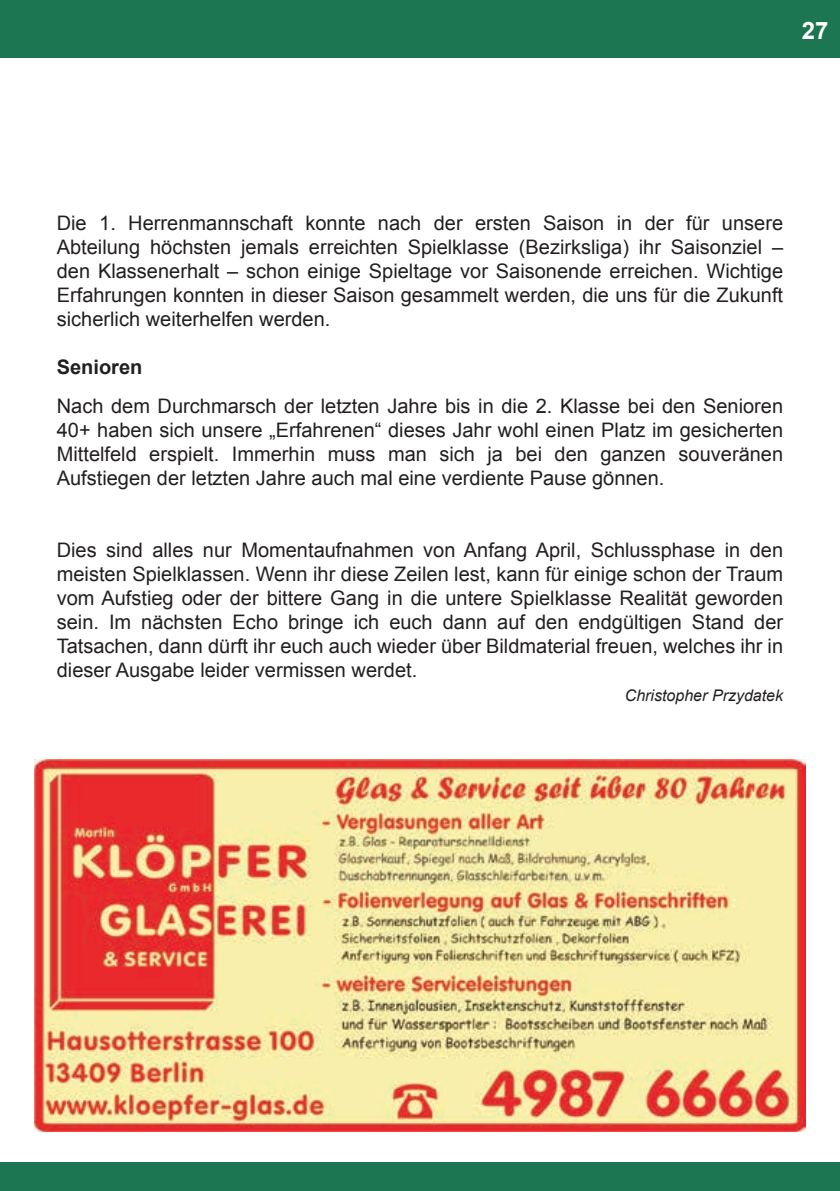
<style>
.page{position:relative;width:840px;height:1191px;background:#fff}
.page>*{position:absolute;margin:0;border:0;box-sizing:border-box;transform-origin:0 0}
.t1{font:700 24px "Arial";color:#fff}
.t2{font:20px/24px "Arial";color:#231f20;text-align:justify}
.t3{font:700 20px "Arial";color:#231f20}
.t4{font:italic 16px "Arial";color:#231f20}
</style>
<div class="page">
<div style="left:0;top:0;width:839px;height:57px;background:#1b7651"></div>
<img style="left:35px;top:760px;width:769px;height:371px">
<div style="left:0;top:1162px;width:839px;height:29px;background:#1b7651"></div>
<p class="t1" style="left:801px;top:13px;width:28px">27</p>
<p class="t2" style="left:57px;top:211px;width:727px">Die 1. Herrenmannschaft konnte nach der ersten Saison in der für unsere Abteilung höchsten jemals erreichten Spielklasse (Bezirksliga) ihr Saisonziel – den Klassenerhalt – schon einige Spieltage vor Saisonende erreichen. Wichtige Erfahrungen konnten in dieser Saison gesammelt werden, die uns für die Zukunft sicherlich weiterhelfen werden.</p>
<p class="t3" style="left:57px;top:353px;width:87px">Senioren</p>
<p class="t2" style="left:57px;top:393px;width:727px">Nach dem Durchmarsch der letzten Jahre bis in die 2. Klasse bei den Senioren 40+ haben sich unsere „Erfahrenen“ dieses Jahr wohl einen Platz im gesicherten Mittelfeld erspielt. Immerhin muss man sich ja bei den ganzen souveränen Aufstiegen der letzten Jahre auch mal eine verdiente Pause gönnen.</p>
<p class="t2" style="left:57px;top:537px;width:727px">Dies sind alles nur Momentaufnahmen von Anfang April, Schlussphase in den meisten Spielklassen. Wenn ihr diese Zeilen lest, kann für einige schon der Traum vom Aufstieg oder der bittere Gang in die untere Spielklasse Realität geworden sein. Im nächsten Echo bringe ich euch dann auf den endgültigen Stand der Tatsachen, dann dürft ihr euch auch wieder über Bildmaterial freuen, welches ihr in dieser Ausgabe leider vermissen werdet.</p>
<p class="t4" style="left:624px;top:684px;width:160px">Christopher Przydatek</p>
</div>
